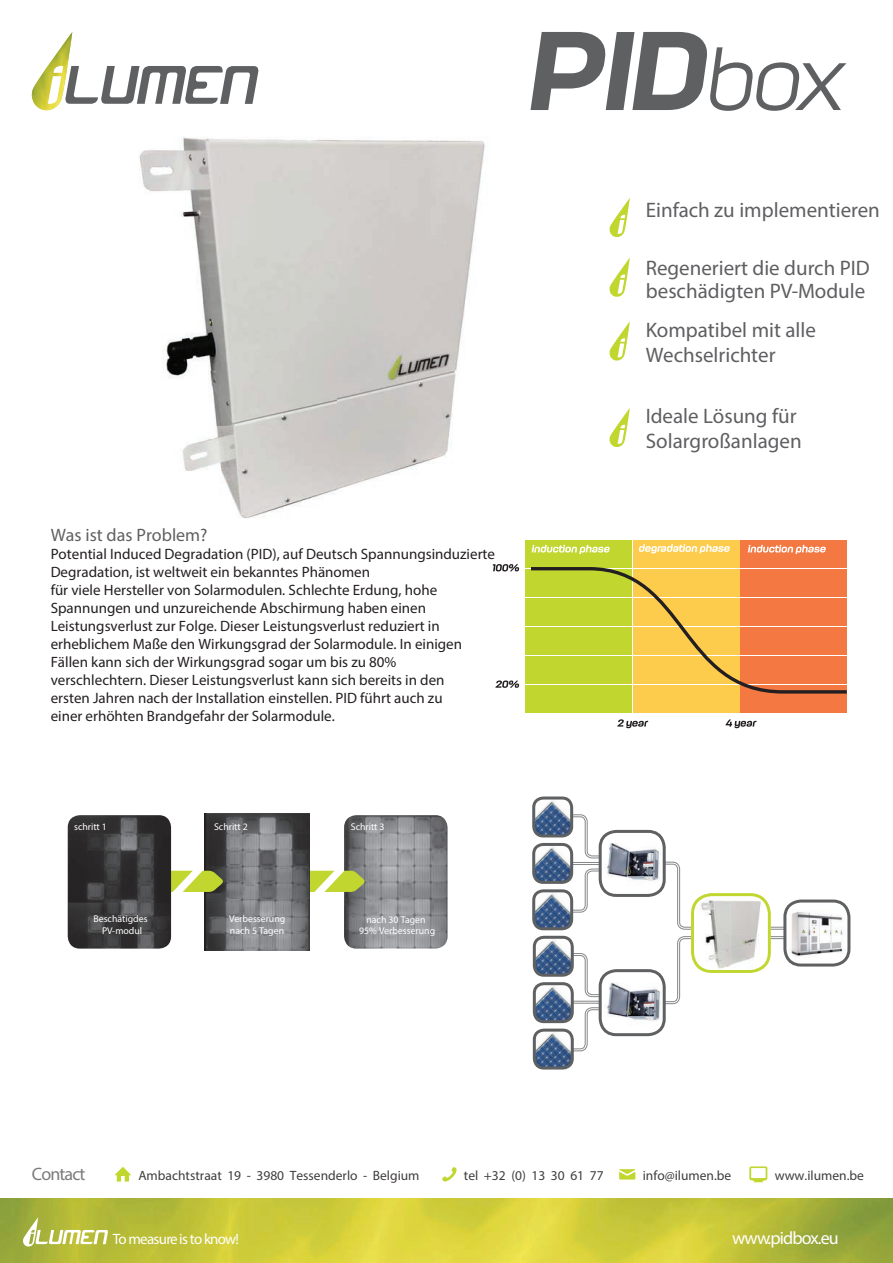
<style>
.page{position:relative;width:893px;height:1263px;background:#fff}
.page>*{position:absolute;margin:0;border:0;box-sizing:border-box;transform-origin:0 0}
.t1{font:italic 300 21px/25.2px "Titillium";color:#5f5f62}
.t2{font:italic 900 18px "Moderna";color:#5f6062}
.t3{font:italic 900 18px "Moderna";letter-spacing:-.05em;color:#fff}
.t4{font:italic 900 18px "Moderna";letter-spacing:-.05em;color:#7c7b7b}
.t5{font:15px/18px "Titillium Text 15 L 1 wt";color:#231f20}
.t6{font:italic 300 15px "Moderna";letter-spacing:-.05em;color:#fff}
.t7{font:13.5px "Titillium Text 15 L 1 wt";color:#403d3c}
.t8{font:italic 900 12.9px "Moderna";letter-spacing:-.03em;color:#fff}
.t9{font:italic 700 9.75px/11.9px "Titillium";color:#fff;text-align:center}
.t10{font:italic 900 9.75px "Moderna";color:#fff}
</style>
<div class="page">
<svg style="left:115px;top:1167px;width:16px;height:15px"></svg>
<svg style="left:442px;top:1167px;width:15px;height:15px"></svg>
<svg style="left:619px;top:1169px;width:17px;height:11px"></svg>
<svg style="left:749px;top:1166px;width:18px;height:16px"></svg>
<svg style="left:31px;top:32px;width:228px;height:79px"></svg>
<div style="left:525px;top:540px;width:107px;height:28px;background:#c1d730"></div>
<div style="left:525px;top:598px;width:107px;height:28px;background:#c1d730"></div>
<div style="left:525px;top:656px;width:107px;height:28px;background:#c1d730"></div>
<div style="left:633px;top:540px;width:106px;height:28px;background:#fecc4d"></div>
<div style="left:740px;top:540px;width:107px;height:28px;background:#f37842"></div>
<div style="left:525px;top:569px;width:107px;height:28px;background:#c1d730"></div>
<div style="left:525px;top:627px;width:107px;height:28px;background:#c1d730"></div>
<div style="left:525px;top:685px;width:107px;height:28px;background:#c1d730"></div>
<div style="left:633px;top:685px;width:106px;height:28px;background:#fecc4d"></div>
<div style="left:740px;top:685px;width:107px;height:28px;background:#f37842"></div>
<svg style="left:531px;top:565px;width:316px;height:130px"></svg>
<svg style="left:639px;top:544px;width:91px;height:9px"></svg>
<svg style="left:748px;top:545px;width:78px;height:9px"></svg>
<svg style="left:532px;top:545px;width:78px;height:9px"></svg>
<svg style="left:493px;top:564px;width:26px;height:7px"></svg>
<svg style="left:617px;top:719px;width:31px;height:9px"></svg>
<svg style="left:725px;top:720px;width:31px;height:8px"></svg>
<svg style="left:495px;top:680px;width:24px;height:8px"></svg>
<img style="left:0;top:1199px;width:893px;height:64px">
<svg style="left:22px;top:1217px;width:86px;height:30px"></svg>
<svg style="left:609px;top:198px;width:21px;height:39px"></svg>
<svg style="left:609px;top:257px;width:21px;height:40px"></svg>
<svg style="left:609px;top:321px;width:21px;height:40px"></svg>
<svg style="left:609px;top:408px;width:21px;height:39px"></svg>
<svg style="left:572px;top:814px;width:29px;height:99px"></svg>
<svg style="left:574px;top:953px;width:27px;height:99px"></svg>
<img style="left:600px;top:843px;width:62px;height:52px">
<div style="left:599px;top:830px;width:67px;height:67px;border:3px solid #5f6062;border-radius:16px"></div>
<img style="left:536px;top:798px;width:35px;height:37px">
<div style="left:532px;top:797px;width:41px;height:40px;border:3px solid #5f6062;border-radius:10px"></div>
<img style="left:537px;top:940px;width:33px;height:33px">
<div style="left:533px;top:936px;width:41px;height:41px;border:3px solid #5f6062;border-radius:10px"></div>
<img style="left:536px;top:847px;width:33px;height:33px">
<div style="left:532px;top:843px;width:41px;height:41px;border:3px solid #5f6062;border-radius:10px"></div>
<img style="left:537px;top:986px;width:33px;height:33px">
<div style="left:533px;top:982px;width:41px;height:41px;border:3px solid #5f6062;border-radius:10px"></div>
<img style="left:536px;top:893px;width:33px;height:33px">
<div style="left:532px;top:889px;width:41px;height:41px;border:3px solid #5f6062;border-radius:10px"></div>
<img style="left:537px;top:1033px;width:33px;height:33px">
<div style="left:533px;top:1029px;width:41px;height:41px;border:3px solid #5f6062;border-radius:10px"></div>
<img style="left:601px;top:982px;width:63px;height:53px">
<div style="left:599px;top:969px;width:67px;height:67px;border:3px solid #5f6062;border-radius:16px"></div>
<svg style="left:530px;top:32px;width:316px;height:79px"></svg>
<img style="left:785px;top:901px;width:64px;height:62px">
<div style="left:783px;top:900px;width:67px;height:67px;border:3px solid #5f6062;border-radius:16px"></div>
<img style="left:139px;top:136px;width:346px;height:383px">
<svg style="left:664px;top:861px;width:120px;height:144px"></svg>
<img style="left:344px;top:815px;width:103px;height:134px">
<svg style="left:309px;top:871px;width:57px;height:21px"></svg>
<img style="left:205px;top:813px;width:104px;height:137px">
<svg style="left:171px;top:871px;width:53px;height:21px"></svg>
<img style="left:68px;top:815px;width:103px;height:134px">
<h1 class="t1" style="left:646px;top:197px;width:236px">Einfach zu implementieren</h1>
<h1 class="t1" style="left:646px;top:257px;width:226px;line-height:22.5px">Regeneriert die durch PID beschädigten PV-Module</h1>
<h1 class="t1" style="left:646px;top:317px;width:172px">Kompatibel mit alle<br>Wechselrichter</h1>
<p class="t2" style="left:51px;top:524px;width:158px">Was ist das Problem?</p>
<p class="t5" style="left:51px;top:545px;width:446px">Potential Induced Degradation (PID), auf Deutsch Spannungsinduzierte Degradation, ist weltweit ein bekanntes Phänomen<br>für viele Hersteller von Solarmodulen. Schlechte Erdung, hohe Spannungen und unzureichende Abschirmung haben einen Leistungsverlust zur Folge. Dieser Leistungsverlust reduziert in erheblichem Maße den Wirkungsgrad der Solarmodule. In einigen Fällen kann sich der Wirkungsgrad sogar um bis zu 80% verschlechtern. Dieser Leistungsverlust kann sich bereits in den<br>ersten Jahren nach der Installation einstellen. PID führt auch zu<br>einer erhöhten Brandgefahr der Solarmodule.</p>
<p class="t10" style="left:74px;top:820px;width:34px">schritt 1</p>
<p class="t9" style="left:93px;top:913px;width:56px">Beschätigdes<br>PV-modul</p>
<p class="t8" style="left:201px;top:818px;width:59px">after 5 days</p>
<p class="t10" style="left:214px;top:820px;width:35px">Schritt 2</p>
<p class="t9" style="left:229px;top:913px;width:58px;text-align:left">Verbesserung nach 5 Tagen</p>
<p class="t10" style="left:351px;top:820px;width:35px">Schritt 3</p>
<p class="t8" style="left:365px;top:818px;width:45px">recovery</p>
<p class="t9" style="left:359px;top:913px;width:78px">nach 30 Tagen<br>95% Verbesserung</p>
<h1 class="t1" style="left:646px;top:403px;width:157px">Ideale Lösung für<br>Solargroßanlagen</h1>
<p class="t4" style="left:32px;top:1163px;width:55px">Contact</p>
<p class="t7" style="left:138px;top:1168px;width:283px">Ambachtstraat 19 - 3980 Tessenderlo - Belgium</p>
<p class="t7" style="left:464px;top:1168px;width:141px">tel +32 (0) 13 30 61 77</p>
<p class="t7" style="left:643px;top:1168px;width:90px">info@ilumen.be</p>
<p class="t7" style="left:775px;top:1168px;width:91px">www.ilumen.be</p>
<p class="t6" style="left:113px;top:1230px;width:127px">To measure is to know!</p>
<p class="t3" style="left:732px;top:1227px;width:108px">www.pidbox.eu</p>
</div>
